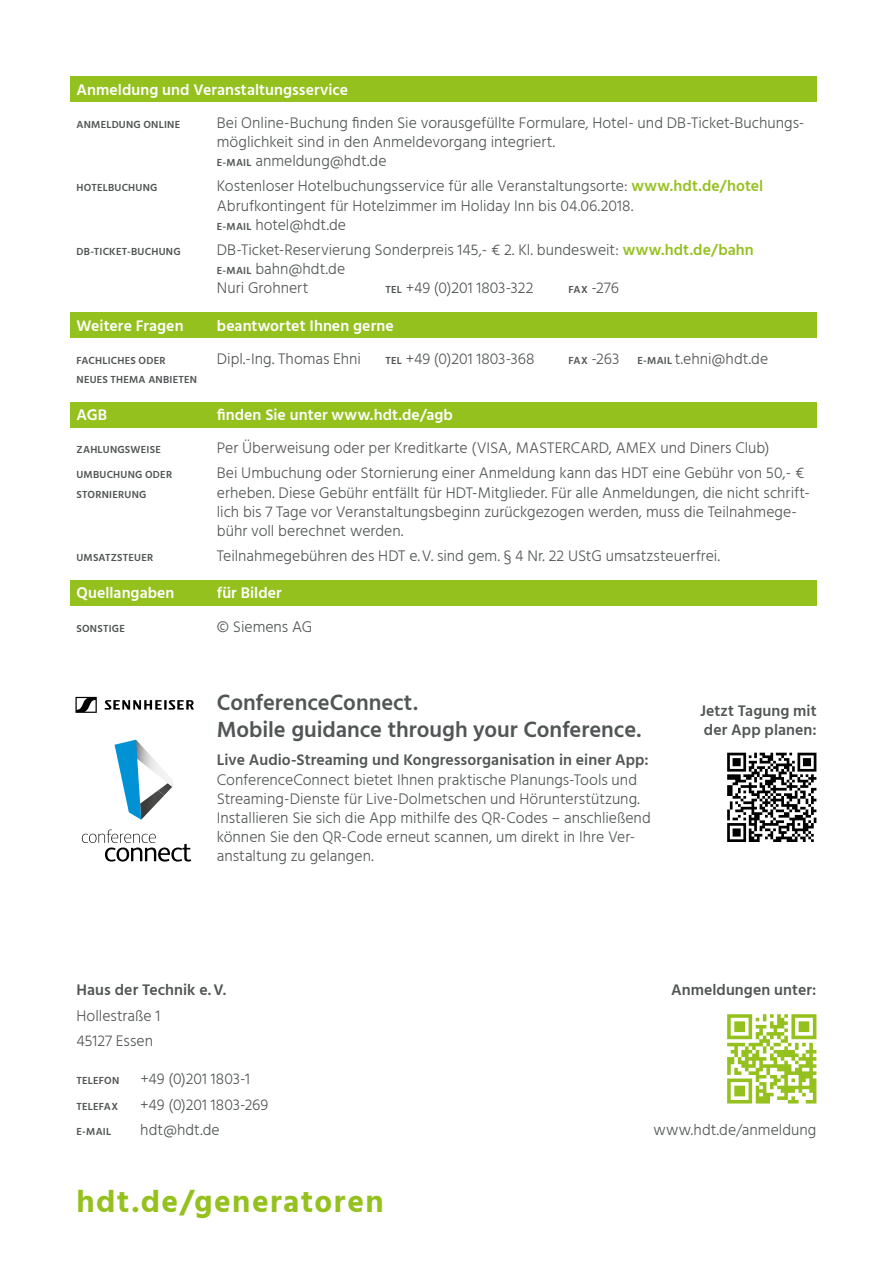
<style>
.page{position:relative;width:893px;height:1263px;background:#fff}
.page>*{position:absolute;margin:0;border:0;box-sizing:border-box;transform-origin:0 0}
.t1{font:700 31.5px "Hind";letter-spacing:.045em;color:#95c11f}
.t2{font:600 22.5px/27px "Hind";letter-spacing:-.005em;color:#525556}
.t3{font:300 15.75px/19.2px "Hind";color:#525556}
.t4{font:600 15.75px "Hind";letter-spacing:.005em;color:#fff}
.t5{font:600 15.75px/18.9px "Hind";letter-spacing:.005em;color:#525556}
.t6{font:600 10.5px "Hind";letter-spacing:.02em;color:#525556}
.s1{font-weight:600;font-size:10.5px}
.s2{font-weight:600;color:#95c11f}
</style>
<div class="page">
<svg style="left:727px;top:1014px;width:89px;height:89px"></svg>
<div style="left:70px;top:77px;width:746px;height:25px;background:#95c11f"></div>
<div style="left:70px;top:313px;width:746px;height:25px;background:#95c11f"></div>
<div style="left:70px;top:402px;width:746px;height:25px;background:#95c11f"></div>
<div style="left:70px;top:580px;width:746px;height:26px;background:#95c11f"></div>
<svg style="left:75px;top:697px;width:119px;height:16px"></svg>
<svg style="left:115px;top:740px;width:58px;height:80px"></svg>
<svg style="left:82px;top:829px;width:109px;height:32px"></svg>
<svg style="left:727px;top:753px;width:89px;height:89px"></svg>
<p class="t4" style="left:77px;top:78px;width:273px">Anmeldung und Veranstaltungsservice</p>
<p class="t6" style="left:77px;top:117px;width:105px">ANMELDUNG ONLINE</p>
<p class="t3" style="left:217px;top:114px;width:589px">Bei Online-Buchung finden Sie vorausgefüllte Formulare, Hotel- und DB-Ticket-Buchungs&shy;möglichkeit sind in den Anmeldevorgang integriert.<br><span class="s1">E-MAIL</span> anmeldung@hdt.de</p>
<p class="t6" style="left:77px;top:181px;width:83px">HOTELBUCHUNG</p>
<p class="t3" style="left:217px;top:177px;width:548px">Kostenloser Hotelbuchungsservice für alle Veranstaltungsorte: <span class="s2">www.hdt.de/hotel<br></span>Abrufkontingent für Hotelzimmer im Holiday Inn bis 04.06.2018.<br><span class="s1">E-MAIL</span> hotel@hdt.de</p>
<p class="t6" style="left:77px;top:244px;width:106px">DB-TICKET-BUCHUNG</p>
<p class="t3" style="left:217px;top:241px;width:538px">DB-Ticket-Reservierung Sonderpreis 145,- € 2. Kl. bundesweit: <span class="s2">www.hdt.de/bahn<br></span><span class="s1">E-MAIL</span> bahn@hdt.de<br>Nuri Grohnert</p>
<p class="t3" style="left:386px;top:279px;width:149px"><span class="s1">TEL</span> +49 (0)201 1803-322</p>
<p class="t3" style="left:569px;top:279px;width:52px"><span class="s1">FAX</span> -276</p>
<p class="t4" style="left:77px;top:314px;width:109px">Weitere Fragen</p>
<p class="t4" style="left:217px;top:314px;width:178px">beantwortet Ihnen gerne</p>
<p class="t6" style="left:77px;top:353px;width:91px">FACHLICHES ODER</p>
<p class="t3" style="left:217px;top:350px;width:146px">Dipl.-Ing. Thomas Ehni</p>
<p class="t3" style="left:386px;top:350px;width:151px"><span class="s1">TEL</span> +49 (0)201 1803-368</p>
<p class="t3" style="left:569px;top:350px;width:201px"><span class="s1">FAX</span> -263 <span class="s1">E-MAIL</span> t.ehni@hdt.de</p>
<p class="t6" style="left:77px;top:372px;width:122px">NEUES THEMA ANBIETEN</p>
<p class="t4" style="left:77px;top:404px;width:32px">AGB</p>
<p class="t4" style="left:217px;top:404px;width:238px">finden Sie unter www.hdt.de/agb</p>
<p class="t6" style="left:77px;top:442px;width:86px">ZAHLUNGSWEISE</p>
<p class="t3" style="left:217px;top:439px;width:554px">Per Überweisung oder per Kreditkarte (VISA, MASTERCARD, AMEX und Diners Club)</p>
<p class="t6" style="left:77px;top:468px;width:97px">UMBUCHUNG ODER</p>
<p class="t3" style="left:217px;top:464px;width:589px">Bei Umbuchung oder Stornierung einer Anmeldung kann das HDT eine Gebühr von 50,- €</p>
<p class="t6" style="left:77px;top:487px;width:71px">STORNIERUNG</p>
<p class="t3" style="left:217px;top:483px;width:595px">erheben. Diese Gebühr entfällt für HDT-Mitglieder. Für alle Anmeldungen, die nicht schrift&shy;lich bis 7 Tage vor Veranstaltungsbeginn zurückgezogen werden, muss die Teilnahmege&shy;bühr voll berechnet werden.</p>
<p class="t6" style="left:77px;top:550px;width:78px">UMSATZSTEUER</p>
<p class="t3" style="left:217px;top:547px;width:505px">Teilnahmegebühren des HDT e.V. sind gem. § 4 Nr. 22 UStG umsatzsteuerfrei.</p>
<p class="t4" style="left:77px;top:582px;width:100px">Quellangaben</p>
<p class="t4" style="left:217px;top:582px;width:66px">für Bilder</p>
<p class="t6" style="left:77px;top:621px;width:50px">SONSTIGE</p>
<p class="t3" style="left:217px;top:617px;width:97px">© Siemens AG</p>
<h2 class="t2" style="left:217px;top:690px;width:426px">ConferenceConnect.<br>Mobile guidance through your Conference.</h2>
<p class="t5" style="left:217px;top:752px;width:433px">Live Audio-Streaming und Kongressorganisation in einer App:</p>
<p class="t3" style="left:217px;top:771px;width:435px">ConferenceConnect bietet Ihnen praktische Planungs-Tools und Streaming-Dienste für Live-Dolmetschen und Hörunterstützung.<br>Installieren Sie sich die App mithilfe des QR-Codes – anschließend können Sie den QR-Code erneut scannen, um direkt in Ihre Ver&shy;anstaltung zu gelangen.</p>
<p class="t5" style="left:700px;top:702px;width:118px">Jetzt Tagung mit der App planen:</p>
<p class="t5" style="left:77px;top:981px;width:151px">Haus der Technik e.V.</p>
<p class="t3" style="left:77px;top:1003px;width:85px;line-height:25.5px">Hollestraße 1<br>45127 Essen</p>
<p class="t6" style="left:77px;top:1073px;width:44px">TELEFON</p>
<p class="t3" style="left:140px;top:1070px;width:111px">+49 (0)201 1803-1</p>
<p class="t6" style="left:77px;top:1099px;width:43px">TELEFAX</p>
<p class="t3" style="left:140px;top:1096px;width:129px">+49 (0)201 1803-269</p>
<p class="t6" style="left:77px;top:1124px;width:36px">E-MAIL</p>
<p class="t3" style="left:140px;top:1121px;width:81px">hdt@hdt.de</p>
<p class="t3" style="left:653px;top:1121px;width:164px">www.hdt.de/anmeldung</p>
<p class="t5" style="left:671px;top:981px;width:147px">Anmeldungen unter:</p>
<h1 class="t1" style="left:77px;top:1183px;width:309px">hdt.de/generatoren</h1>
</div>
